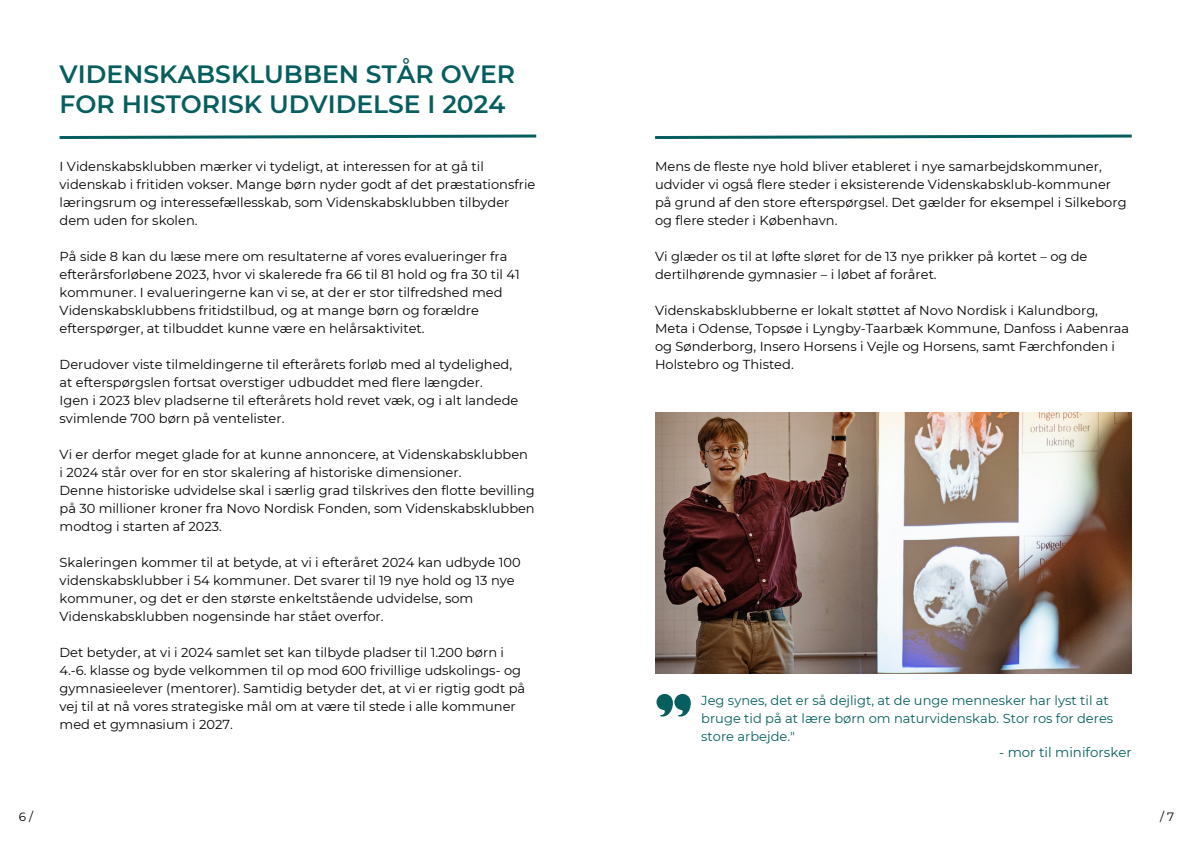
<style>
.page{position:relative;width:1191px;height:842px;background:#fff}
.page>*{position:absolute;margin:0;border:0;box-sizing:border-box;transform-origin:0 0}
.t1{font:600 25px/30px "Montserrat";color:#065e5e}
.t2{font:13.3px "Montserrat";color:#065e5e}
.t3{font:13px/18px "Montserrat";color:#000}
.t4{font:13px/18px "Montserrat";color:#065e5e}
.t5{font:12px "Montserrat";color:#000}
</style>
<div class="page">
<svg style="left:655px;top:134px;width:477px;height:5px"></svg>
<img style="left:655px;top:412px;width:476px;height:261px">
<svg style="left:656px;top:694px;width:35px;height:22px"></svg>
<svg style="left:59px;top:134px;width:478px;height:5px"></svg>
<h1 class="t1" style="left:60px;top:58px;width:457px">VIDENSKABSKLUBBEN STÅR OVER<br>FOR HISTORISK UDVIDELSE I 2024</h1>
<p class="t3" style="left:60px;top:157px;width:477px">I Videnskabsklubben mærker vi tydeligt, at interessen for at gå til videnskab i fritiden vokser. Mange børn nyder godt af det præstationsfrie læringsrum og interessefællesskab, som Videnskabsklubben tilbyder dem uden for skolen.</p>
<p class="t3" style="left:60px;top:247px;width:462px">På side 8 kan du læse mere om resultaterne af vores evalueringer fra efterårsforløbene 2023, hvor vi skalerede fra 66 til 81 hold og fra 30 til 41 kommuner. I evalueringerne kan vi se, at der er stor tilfredshed med Videnskabsklubbens fritidstilbud, og at mange børn og forældre efterspørger, at tilbuddet kunne være en helårsaktivitet.</p>
<p class="t3" style="left:60px;top:355px;width:460px">Derudover viste tilmeldingerne til efterårets forløb med al tydelighed, at efterspørgslen fortsat overstiger udbuddet med flere længder.<br>Igen i 2023 blev pladserne til efterårets hold revet væk, og i alt landede svimlende 700 børn på ventelister.</p>
<p class="t3" style="left:60px;top:445px;width:477px">Vi er derfor meget glade for at kunne annoncere, at Videnskabsklubben<br>i 2024 står over for en stor skalering af historiske dimensioner.<br>Denne historiske udvidelse skal i særlig grad tilskrives den flotte bevilling på 30 millioner kroner fra Novo Nordisk Fonden, som Videnskabsklubben modtog i starten af 2023.</p>
<p class="t3" style="left:60px;top:553px;width:463px">Skaleringen kommer til at betyde, at vi i efteråret 2024 kan udbyde 100 videnskabsklubber i 54 kommuner. Det svarer til 19 nye hold og 13 nye kommuner, og det er den største enkeltstående udvidelse, som Videnskabsklubben nogensinde har stået overfor.</p>
<p class="t3" style="left:60px;top:643px;width:467px">Det betyder, at vi i 2024 samlet set kan tilbyde pladser til 1.200 børn i 4.-6. klasse og byde velkommen til op mod 600 frivillige udskolings- og gymnasieelever (mentorer). Samtidig betyder det, at vi er rigtig godt på vej til at nå vores strategiske mål om at være til stede i alle kommuner med et gymnasium i 2027.</p>
<p class="t5" style="left:19px;top:809px;width:16px">6 /</p>
<p class="t3" style="left:655px;top:157px;width:473px">Mens de fleste nye hold bliver etableret i nye samarbejdskommuner, udvider vi også flere steder i eksisterende Videnskabsklub-kommuner på grund af den store efterspørgsel. Det gælder for eksempel i Silkeborg og flere steder i København.</p>
<p class="t3" style="left:655px;top:247px;width:434px">Vi glæder os til at løfte sløret for de 13 nye prikker på kortet – og de dertilhørende gymnasier – i løbet af foråret.</p>
<p class="t3" style="left:655px;top:301px;width:475px">Videnskabsklubberne er lokalt støttet af Novo Nordisk i Kalundborg, Meta i Odense, Topsøe i Lyngby-Taarbæk Kommune, Danfoss i Aabenraa og Sønderborg, Insero Horsens i Vejle og Horsens, samt Færchfonden i Holstebro og Thisted.</p>
<p class="t4" style="left:701px;top:691px;width:413px">Jeg synes, det er så dejligt, at de unge mennesker har lyst til at bruge tid på at lære børn om naturvidenskab. Stor ros for deres store arbejde."</p>
<p class="t2" style="left:999px;top:743px;width:134px">- mor til miniforsker</p>
<p class="t5" style="left:1160px;top:809px;width:16px">/ 7</p>
</div>
